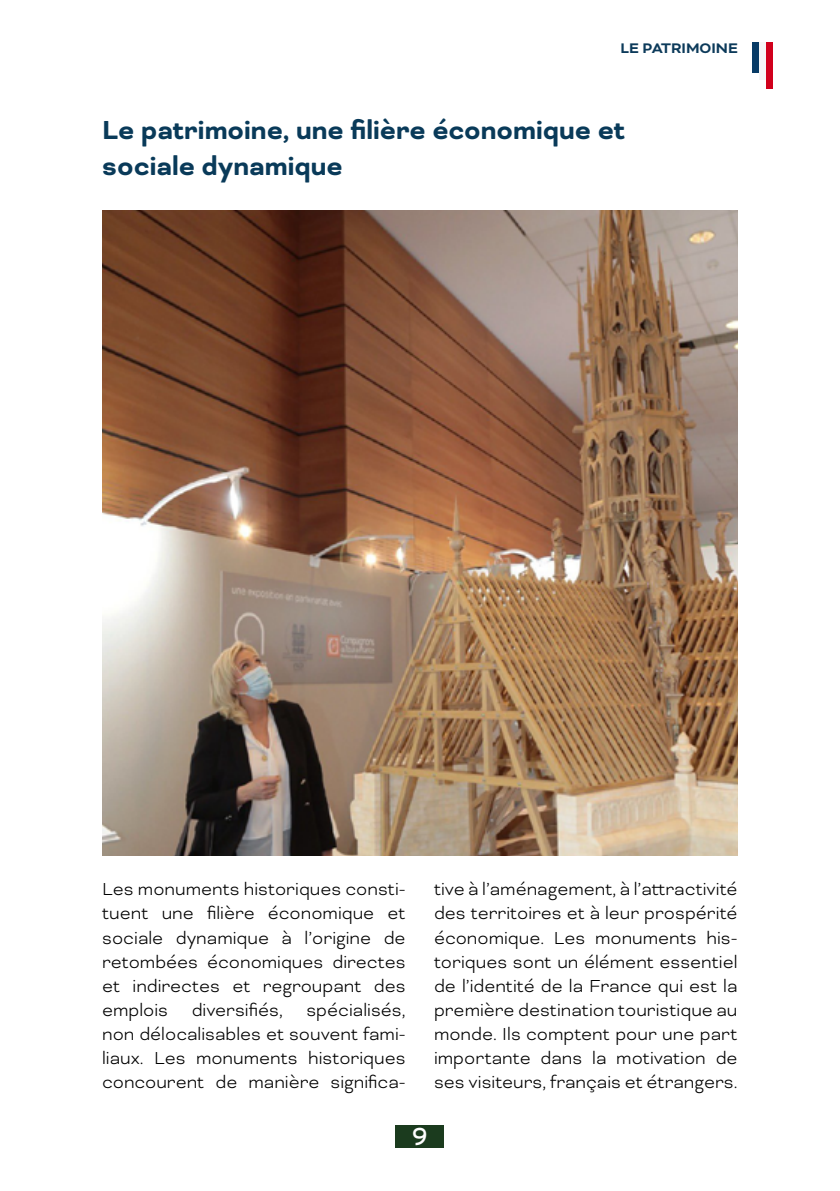
<style>
.page{position:relative;width:840px;height:1191px;background:#fff}
.page>*{position:absolute;margin:0;border:0;box-sizing:border-box;transform-origin:0 0}
.t1{font:700 30px/36px "Bicyclette";color:#093a59}
.t2{font:24.4px "Interstate";color:#fff}
.t3{font:300 20px/24.2px "Bicyclette";color:#000;text-align:justify}
.t4{font:700 16px "Bicyclette";color:#0c3a5a}
</style>
<div class="page">
<div style="left:396px;top:1125px;width:48px;height:22px;background:#1b3b1e"></div>
<div style="left:751px;top:42px;width:7px;height:31px;background:#083b66"></div>
<div style="left:758px;top:42px;width:7px;height:38px;background:#f6f6f6"></div>
<div style="left:765px;top:42px;width:7px;height:47px;background:#d1001c"></div>
<img style="left:102px;top:211px;width:635px;height:644px">
<p class="t4" style="left:620px;top:39px;width:119px">LE PATRIMOINE</p>
<h1 class="t1" style="left:102px;top:112px;width:524px">Le patrimoine, une filière économique et sociale dynamique</h1>
<p class="t3" style="left:102px;top:877px;width:305px">Les monuments historiques consti&shy;tuent une filière économique et sociale dynamique à l’origine de retombées économiques directes et indirectes et regroupant des emplois diversifiés, spécialisés, non délocalisables et souvent fami&shy;liaux. Les monuments historiques concourent de manière significa-</p>
<p class="t3" style="left:434px;top:877px;width:305px">tive à l’aménagement, à l’attractivité des territoires et à leur prospérité économique. Les monuments his&shy;toriques sont un élément essentiel de l’identité de la France qui est la première destination touristique au monde. Ils comptent pour une part importante dans la motivation de ses visiteurs, français et étrangers.</p>
<p class="t2" style="left:412px;top:1122px;width:17px">9</p>
</div>
